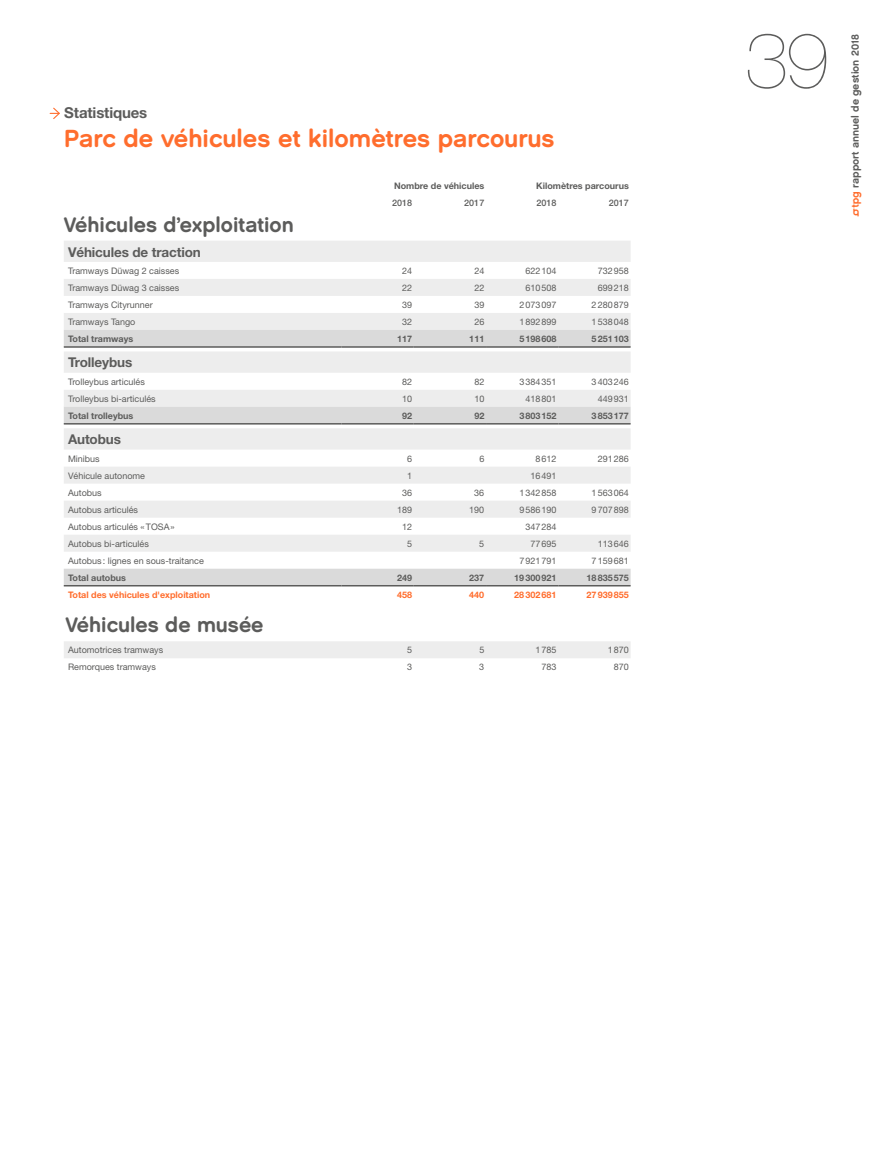
<style>
.page{position:relative;width:893px;height:1170px;background:#fff}
.page>*{position:absolute;margin:0;border:0;box-sizing:border-box;transform-origin:0 0}
.t1{font:200 78px "Helvetica Neue";color:#5c5c5b}
.t2{font:700 24.75px "TPG Rounded";color:#ff6d2d}
.t3{font:700 21px "TPG Rounded";color:#5c5c5b}
.t4{font:700 15px "Helvetica Neue";letter-spacing:-.01em;color:#5c5c5b}
.t5{font:700 13.5px "Helvetica Neue";letter-spacing:-.01em;color:#5c5c5b}
.t6{font:700 10.5px "TPG Rounded";color:#5c5c5b}
.t7{font:9px "Helvetica Neue";color:#5c5c5b}
.t8{font:700 9px "Helvetica Neue";color:#5c5c5b}
.t9{font:700 9px "Helvetica Neue";color:#ff6d2d}
.t10{font:500 9px "Helvetica Neue";color:#5c5c5b}
.s1{color:#ff6d2d}
</style>
<div class="page">
<svg style="left:50px;top:107px;width:10px;height:12px"></svg>
<svg style="left:64px;top:241px;width:567px;height:417px"></svg>
<svg style="left:64px;top:330px;width:567px;height:255px"></svg>
<hr style="left:64px;top:585px;width:277px;height:1px;background:#5c5c5b">
<hr style="left:341px;top:585px;width:73px;height:1px;background:#5c5c5b">
<hr style="left:414px;top:585px;width:72px;height:1px;background:#5c5c5b">
<hr style="left:486px;top:585px;width:72px;height:1px;background:#5c5c5b">
<hr style="left:558px;top:585px;width:73px;height:1px;background:#5c5c5b">
<hr style="left:64px;top:423px;width:277px;height:1px;background:#5c5c5b">
<hr style="left:341px;top:423px;width:73px;height:1px;background:#5c5c5b">
<hr style="left:414px;top:423px;width:72px;height:1px;background:#5c5c5b">
<hr style="left:486px;top:423px;width:72px;height:1px;background:#5c5c5b">
<hr style="left:558px;top:423px;width:73px;height:1px;background:#5c5c5b">
<hr style="left:64px;top:346px;width:277px;height:2px;background:#5c5c5b">
<hr style="left:341px;top:346px;width:73px;height:2px;background:#5c5c5b">
<hr style="left:414px;top:346px;width:72px;height:2px;background:#5c5c5b">
<hr style="left:486px;top:346px;width:72px;height:2px;background:#5c5c5b">
<hr style="left:558px;top:346px;width:73px;height:2px;background:#5c5c5b">
<h3 class="t4" style="left:64px;top:103px;width:85px">Statistiques</h3>
<h2 class="t2" style="left:64px;top:124px;width:492px">Parc de véhicules et kilomètres parcourus</h2>
<p class="t8" style="left:394px;top:180px;width:92px">Nombre de véhicules</p>
<p class="t8" style="left:536px;top:180px;width:94px">Kilomètres parcourus</p>
<p class="t10" style="left:392px;top:197px;width:22px">2018</p>
<p class="t10" style="left:464px;top:197px;width:22px">2017</p>
<p class="t10" style="left:537px;top:197px;width:22px">2018</p>
<p class="t10" style="left:609px;top:197px;width:22px">2017</p>
<h3 class="t3" style="left:64px;top:212px;width:232px">Véhicules d’exploitation</h3>
<h3 class="t5" style="left:68px;top:243px;width:134px">Véhicules de traction</h3>
<p class="t7" style="left:68px;top:265px;width:113px">Tramways Düwag 2 caisses</p>
<p class="t7" style="left:402px;top:265px;width:12px">24</p>
<p class="t7" style="left:474px;top:265px;width:12px">24</p>
<p class="t7" style="left:525px;top:265px;width:33px">622104</p>
<p class="t7" style="left:598px;top:265px;width:33px">732958</p>
<p class="t7" style="left:68px;top:282px;width:113px">Tramways Düwag 3 caisses</p>
<p class="t7" style="left:402px;top:282px;width:12px">22</p>
<p class="t7" style="left:474px;top:282px;width:12px">22</p>
<p class="t7" style="left:525px;top:282px;width:33px">610508</p>
<p class="t7" style="left:598px;top:282px;width:33px">699218</p>
<p class="t7" style="left:68px;top:299px;width:86px">Tramways Cityrunner</p>
<p class="t7" style="left:402px;top:299px;width:12px">39</p>
<p class="t7" style="left:474px;top:299px;width:12px">39</p>
<p class="t7" style="left:519px;top:299px;width:39px">2073097</p>
<p class="t7" style="left:592px;top:299px;width:39px">2280879</p>
<p class="t7" style="left:68px;top:316px;width:69px">Tramways Tango</p>
<p class="t7" style="left:402px;top:316px;width:12px">32</p>
<p class="t7" style="left:474px;top:316px;width:12px">26</p>
<p class="t7" style="left:519px;top:316px;width:39px">1892899</p>
<p class="t7" style="left:592px;top:316px;width:39px">1538048</p>
<p class="t8" style="left:68px;top:333px;width:67px">Total tramways</p>
<p class="t8" style="left:397px;top:333px;width:17px">117</p>
<p class="t8" style="left:469px;top:333px;width:17px">111</p>
<p class="t8" style="left:519px;top:333px;width:39px">5198608</p>
<p class="t8" style="left:592px;top:333px;width:39px">5251103</p>
<h3 class="t5" style="left:68px;top:354px;width:66px">Trolleybus</h3>
<p class="t7" style="left:68px;top:376px;width:78px">Trolleybus articulés</p>
<p class="t7" style="left:402px;top:376px;width:12px">82</p>
<p class="t7" style="left:474px;top:376px;width:12px">82</p>
<p class="t7" style="left:519px;top:376px;width:39px">3384351</p>
<p class="t7" style="left:592px;top:376px;width:39px">3403246</p>
<p class="t7" style="left:68px;top:393px;width:89px">Trolleybus bi-articulés</p>
<p class="t7" style="left:402px;top:393px;width:12px">10</p>
<p class="t7" style="left:474px;top:393px;width:12px">10</p>
<p class="t7" style="left:525px;top:393px;width:33px">418801</p>
<p class="t7" style="left:598px;top:393px;width:33px">449931</p>
<p class="t8" style="left:68px;top:410px;width:67px">Total trolleybus</p>
<p class="t8" style="left:402px;top:410px;width:12px">92</p>
<p class="t8" style="left:474px;top:410px;width:12px">92</p>
<p class="t8" style="left:519px;top:410px;width:39px">3803152</p>
<p class="t8" style="left:592px;top:410px;width:39px">3853177</p>
<h3 class="t5" style="left:68px;top:431px;width:54px">Autobus</h3>
<p class="t7" style="left:68px;top:453px;width:33px">Minibus</p>
<p class="t7" style="left:407px;top:453px;width:7px">6</p>
<p class="t7" style="left:479px;top:453px;width:7px">6</p>
<p class="t7" style="left:535px;top:453px;width:23px">8612</p>
<p class="t7" style="left:598px;top:453px;width:33px">291286</p>
<p class="t7" style="left:68px;top:470px;width:79px">Véhicule autonome</p>
<p class="t7" style="left:407px;top:470px;width:7px">1</p>
<p class="t7" style="left:530px;top:470px;width:28px">16491</p>
<p class="t7" style="left:68px;top:487px;width:35px">Autobus</p>
<p class="t7" style="left:402px;top:487px;width:12px">36</p>
<p class="t7" style="left:474px;top:487px;width:12px">36</p>
<p class="t7" style="left:519px;top:487px;width:39px">1342858</p>
<p class="t7" style="left:592px;top:487px;width:39px">1563064</p>
<p class="t7" style="left:68px;top:504px;width:72px">Autobus articulés</p>
<p class="t7" style="left:397px;top:504px;width:17px">189</p>
<p class="t7" style="left:469px;top:504px;width:17px">190</p>
<p class="t7" style="left:519px;top:504px;width:39px">9586190</p>
<p class="t7" style="left:592px;top:504px;width:39px">9707898</p>
<p class="t7" style="left:68px;top:521px;width:108px">Autobus articulés «TOSA»</p>
<p class="t7" style="left:402px;top:521px;width:12px">12</p>
<p class="t7" style="left:525px;top:521px;width:33px">347284</p>
<p class="t7" style="left:68px;top:538px;width:82px">Autobus bi-articulés</p>
<p class="t7" style="left:407px;top:538px;width:7px">5</p>
<p class="t7" style="left:479px;top:538px;width:7px">5</p>
<p class="t7" style="left:530px;top:538px;width:28px">77695</p>
<p class="t7" style="left:598px;top:538px;width:33px">113646</p>
<p class="t7" style="left:68px;top:555px;width:137px">Autobus : lignes en sous-traitance</p>
<p class="t7" style="left:519px;top:555px;width:39px">7921791</p>
<p class="t7" style="left:592px;top:555px;width:39px">7159681</p>
<p class="t8" style="left:68px;top:572px;width:59px">Total autobus</p>
<p class="t8" style="left:397px;top:572px;width:17px">249</p>
<p class="t8" style="left:469px;top:572px;width:17px">237</p>
<p class="t8" style="left:514px;top:572px;width:44px">19300921</p>
<p class="t8" style="left:587px;top:572px;width:44px">18835575</p>
<p class="t9" style="left:68px;top:589px;width:144px">Total des véhicules d'exploitation</p>
<p class="t9" style="left:397px;top:589px;width:17px">458</p>
<p class="t9" style="left:469px;top:589px;width:17px">440</p>
<p class="t9" style="left:514px;top:589px;width:44px">28302681</p>
<p class="t9" style="left:587px;top:589px;width:44px">27939855</p>
<h3 class="t3" style="left:65px;top:612px;width:200px">Véhicules de musée</h3>
<p class="t7" style="left:68px;top:644px;width:97px">Automotrices tramways</p>
<p class="t7" style="left:407px;top:644px;width:7px">5</p>
<p class="t7" style="left:479px;top:644px;width:7px">5</p>
<p class="t7" style="left:535px;top:644px;width:23px">1785</p>
<p class="t7" style="left:608px;top:644px;width:23px">1870</p>
<p class="t7" style="left:68px;top:661px;width:89px">Remorques tramways</p>
<p class="t7" style="left:407px;top:661px;width:7px">3</p>
<p class="t7" style="left:479px;top:661px;width:7px">3</p>
<p class="t7" style="left:542px;top:661px;width:17px">783</p>
<p class="t7" style="left:614px;top:661px;width:17px">870</p>
<h1 class="t1" style="left:745px;top:15px;width:86px">39</h1>
<p class="t6" style="left:849px;top:216px;width:184px;rotate:-90deg"><span class="s1">ƒ</span> rapport annuel de gestion 2018</p>
</div>
